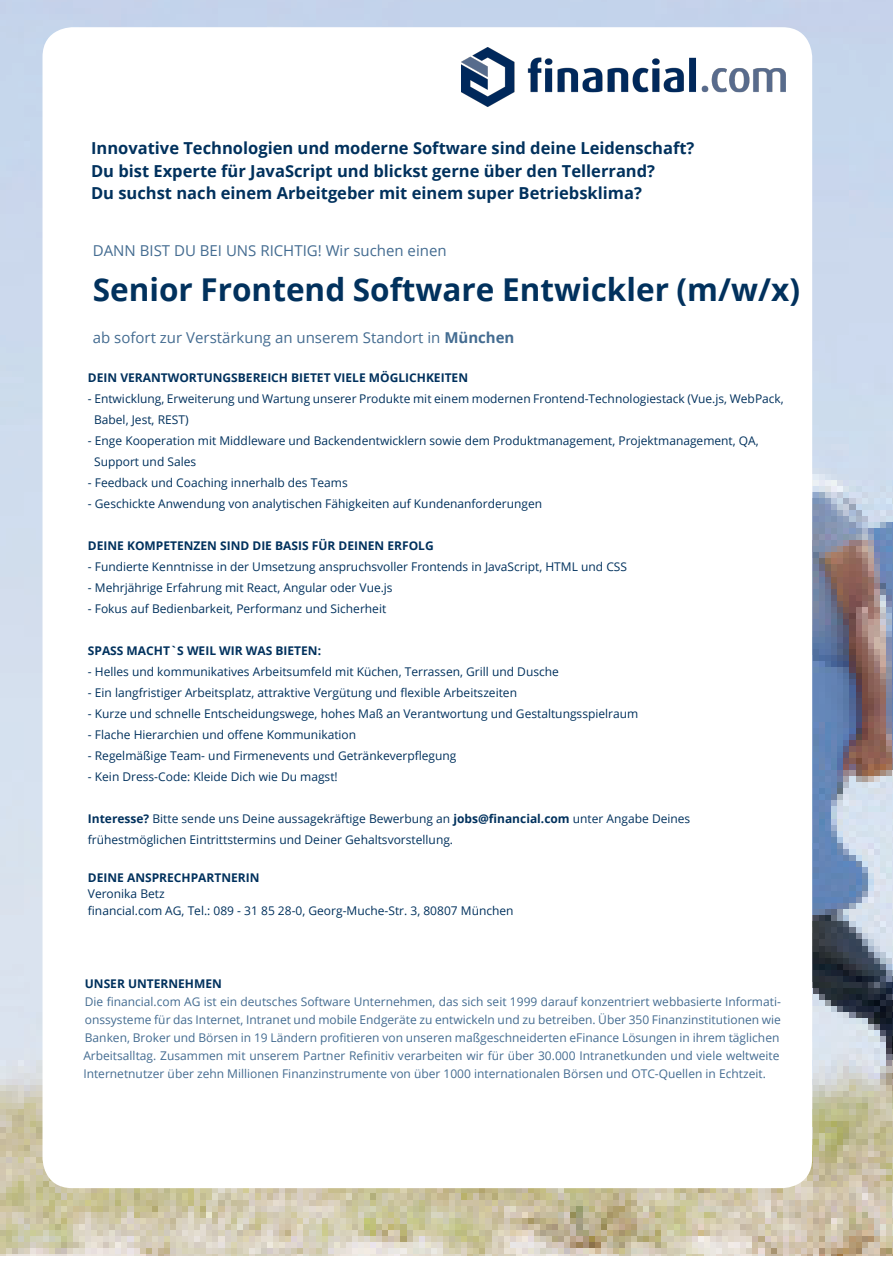
<style>
.page{position:relative;width:893px;height:1263px;background:#fff}
.page>*{position:absolute;margin:0;border:0;box-sizing:border-box;transform-origin:0 0}
.t1{font:700 31.5px "Open Sans";color:#01315d}
.t2{font:700 16.5px "Open Sans";color:#01315d}
.t3{font:15px "Open Sans";color:#446c91}
.Absatzformat_3{font:12px "Open Sans";color:#01315d}
.t4{font:12px/18px "Open Sans";color:#446c91}
.Absatzformat_3-2{font:700 12px "Open Sans";color:#01315d}
.s1{font-weight:700}
.s2{font-weight:700;color:#01315d}
</style>
<div class="page">
<img style="left:0;top:0;width:893px;height:1256px">
<div style="left:43px;top:27px;width:769px;height:1161px;background:#fff;border-radius:30px"></div>
<img style="left:461px;top:48px;width:324px;height:59px">
<p class="t2" style="left:91px;top:137px;width:605px">Innovative Technologien und moderne Software sind deine Leidenschaft?</p>
<p class="t2" style="left:91px;top:159px;width:566px">Du bist Experte für JavaScript und blickst gerne über den Tellerrand?</p>
<p class="t2" style="left:91px;top:182px;width:552px">Du suchst nach einem Arbeitgeber mit einem super Betriebsklima?</p>
<p class="t3" style="left:93px;top:240px;width:355px">DANN BIST DU BEI UNS RICHTIG! Wir suchen einen</p>
<p class="t1" style="left:93px;top:267px;width:709px">Senior Frontend Software Entwickler (m/w/x)</p>
<p class="t3" style="left:93px;top:327px;width:423px">ab sofort zur Verstärkung an unserem Standort in <span class="s1">München</span></p>
<p class="Absatzformat_3-2" style="left:88px;top:369px;width:382px">DEIN VERANTWORTUNGSBEREICH BIETET VIELE MÖGLICHKEITEN</p>
<p class="Absatzformat_3" style="left:88px;top:391px;width:697px">- Entwicklung, Erweiterung und Wartung unserer Produkte mit einem modernen Frontend-Technologiestack (Vue.js, WebPack,</p>
<p class="Absatzformat_3" style="left:94px;top:412px;width:96px">Babel, Jest, REST)</p>
<p class="Absatzformat_3" style="left:88px;top:433px;width:672px">- Enge Kooperation mit Middleware und Backendentwicklern sowie dem Produktmanagement, Projektmanagement, QA,</p>
<p class="Absatzformat_3" style="left:94px;top:454px;width:104px">Support und Sales</p>
<p class="Absatzformat_3" style="left:88px;top:475px;width:261px">- Feedback und Coaching innerhalb des Teams</p>
<p class="Absatzformat_3" style="left:88px;top:496px;width:456px">- Geschickte Anwendung von analytischen Fähigkeiten auf Kundenanforderungen</p>
<p class="Absatzformat_3-2" style="left:88px;top:537px;width:347px">DEINE KOMPETENZEN SIND DIE BASIS FÜR DEINEN ERFOLG</p>
<p class="Absatzformat_3" style="left:88px;top:559px;width:541px">- Fundierte Kenntnisse in der Umsetzung anspruchsvoller Frontends in JavaScript, HTML und CSS</p>
<p class="Absatzformat_3" style="left:88px;top:580px;width:306px">- Mehrjährige Erfahrung mit React, Angular oder Vue.js</p>
<p class="Absatzformat_3" style="left:88px;top:601px;width:300px">- Fokus auf Bedienbarkeit, Performanz und Sicherheit</p>
<p class="Absatzformat_3-2" style="left:88px;top:642px;width:235px">SPASS MACHT`S WEIL WIR WAS BIETEN:</p>
<p class="Absatzformat_3" style="left:88px;top:664px;width:473px">- Helles und kommunikatives Arbeitsumfeld mit Küchen, Terrassen, Grill und Dusche</p>
<p class="Absatzformat_3" style="left:88px;top:685px;width:431px">- Ein langfristiger Arbeitsplatz, attraktive Vergütung und flexible Arbeitszeiten</p>
<p class="Absatzformat_3" style="left:88px;top:706px;width:552px">- Kurze und schnelle Entscheidungswege, hohes Maß an Verantwortung und Gestaltungsspielraum</p>
<p class="Absatzformat_3" style="left:88px;top:727px;width:270px">- Flache Hierarchien und offene Kommunikation</p>
<p class="Absatzformat_3" style="left:88px;top:748px;width:370px">- Regelmäßige Team- und Firmenevents und Getränkeverpflegung</p>
<p class="Absatzformat_3" style="left:88px;top:769px;width:251px">- Kein Dress-Code: Kleide Dich wie Du magst!</p>
<p class="Absatzformat_3" style="left:88px;top:811px;width:604px"><span class="s1">Interesse?</span> Bitte sende uns Deine aussagekräftige Bewerbung an <span class="s1">jobs@financial.com</span> unter Angabe Deines</p>
<p class="Absatzformat_3" style="left:88px;top:832px;width:367px">frühestmöglichen Eintrittstermins und Deiner Gehaltsvorstellung.</p>
<p class="Absatzformat_3-2" style="left:88px;top:869px;width:173px">DEINE ANSPRECHPARTNERIN</p>
<p class="Absatzformat_3" style="left:88px;top:886px;width:78px">Veronika Betz</p>
<p class="Absatzformat_3" style="left:88px;top:902px;width:427px">financial.com AG, Tel.: 089 - 31 85 28-0, Georg-Muche-Str. 3, 80807 München</p>
<p class="t4" style="left:83px;top:974px;width:699px"><span class="s2">UNSER UNTERNEHMEN<br></span>Die financial.com AG ist ein deutsches Software Unternehmen, das sich seit 1999 darauf konzentriert webbasierte Informati&shy;onssysteme für das Internet, Intranet und mobile Endgeräte zu entwickeln und zu betreiben. Über 350 Finanzinstitutionen wie Banken, Broker und Börsen in 19 Ländern profitieren von unseren maßgeschneiderten eFinance Lösungen in ihrem täglichen Arbeitsalltag. Zusammen mit unserem Partner Refinitiv verarbeiten wir für über 30.000 Intranetkunden und viele weltweite Internetnutzer über zehn Millionen Finanzinstrumente von über 1000 internationalen Börsen und OTC-Quellen in Echtzeit.</p>
</div>
